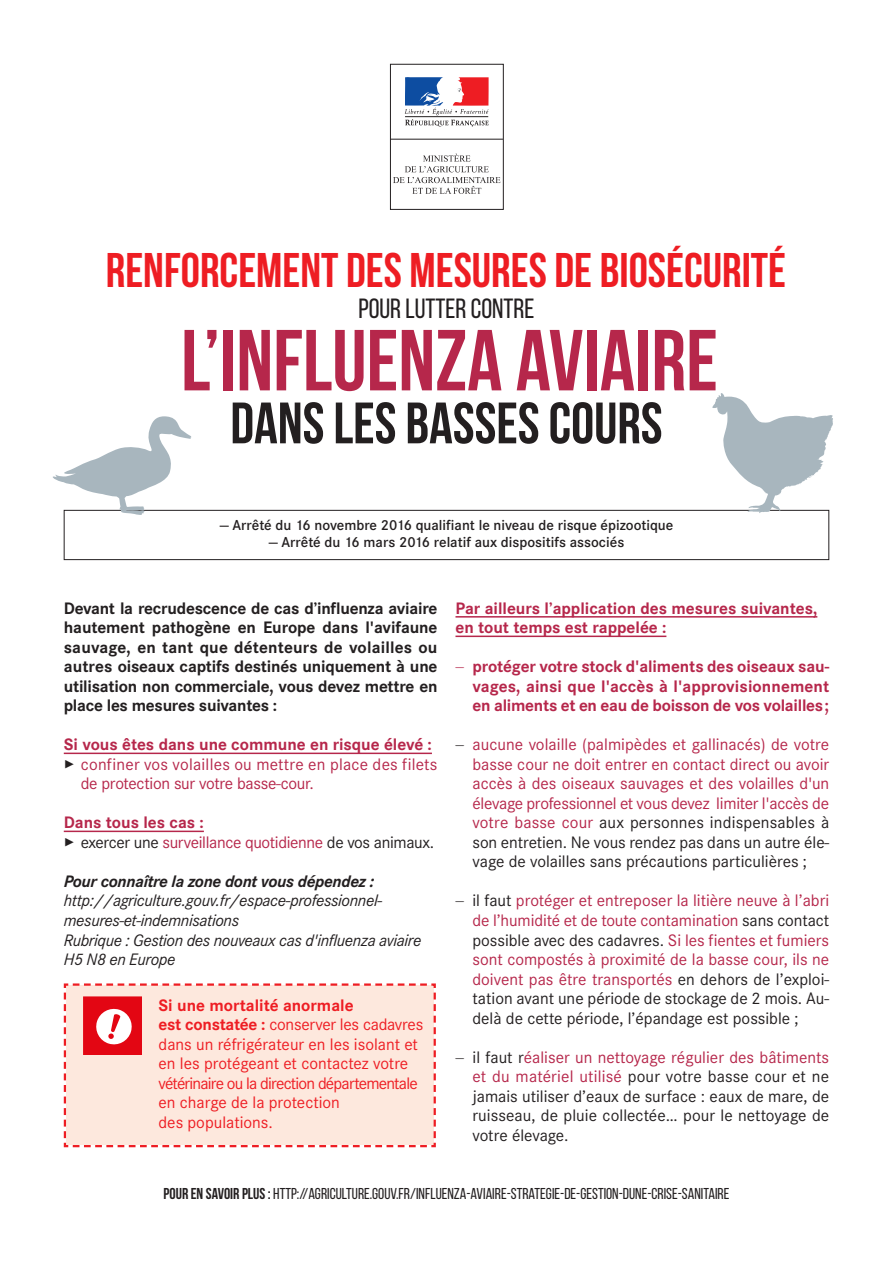
<style>
.page{position:relative;width:893px;height:1263px;background:#fff}
.page>*{position:absolute;margin:0;border:0;box-sizing:border-box;transform-origin:0 0}
.t1{font:700 86.4px "Bebas Neue";color:#b6274b}
.t2{font:700 58.2px "Bebas Neue";color:#231f20}
.t3{font:700 48.6px "Bebas Neue";color:#ee1d23}
.t4{font:27.75px "Bebas Neue";color:#231f20}
.t5{font:17.25px/19.5px "Corporate S";color:#b6274b;text-align:justify}
.t6{font:700 17.25px/19.5px "Corporate S";color:#b6274b}
.t7{font:700 17.25px/19.5px "Corporate S";letter-spacing:-.015em;color:#231f20;text-align:justify}
.t8{font:17.25px/19.5px "Corporate S";letter-spacing:-.015em;color:#231f20;text-align:justify}
.t9{font:17.25px/19.5px "Corporate S";color:#ee1d23}
.t10{font:italic 17.25px/19.5px "Corporate S";letter-spacing:-.02em;color:#231f20}
.t11{font:italic 700 17.25px "Corporate S";letter-spacing:-.02em;color:#231f20}
.t12{font:15.75px "Bebas Neue";color:#231f20}
.t13{font:600 15px "Corporate S";color:#231f20}
.s1{color:#231f20}
.s2{color:#b6274b}
.s3{font-weight:700}
.s4{font-family:"American Typewriter";font-weight:300;font-stretch:condensed}
.s5{font-family:"American Typewriter";font-weight:300;font-stretch:condensed;color:#231f20}
</style>
<div class="page">
<div style="left:390px;top:64px;width:114px;height:146px;border:1px solid #231f20"></div>
<svg style="left:405px;top:77px;width:84px;height:50px"></svg>
<hr style="left:390px;top:139px;width:113px;height:1px;background:#231f20">
<svg style="left:393px;top:154px;width:107px;height:40px"></svg>
<div style="left:64px;top:510px;width:765px;height:50px;border:1px solid #231f20"></div>
<svg style="left:53px;top:416px;width:138px;height:99px"></svg>
<svg style="left:712px;top:393px;width:121px;height:122px"></svg>
<hr style="left:64px;top:753px;width:368px;height:1px;background:#b6274b">
<hr style="left:64px;top:831px;width:140px;height:1px;background:#b6274b">
<hr style="left:455px;top:616px;width:362px;height:2px;background:#b6274b">
<hr style="left:455px;top:636px;width:211px;height:1px;background:#b6274b">
<svg style="left:63px;top:983px;width:373px;height:165px"></svg>
<h3 class="t3" style="left:106px;top:242px;width:682px">RENFORCEMENT DES MESURES DE BIOSÉCURITÉ</h3>
<h3 class="t4" style="left:358px;top:293px;width:178px">POURLUTTERCONTRE</h3>
<h1 class="t1" style="left:181px;top:310px;width:538px">L’INFLUENZA AVIAIRE</h1>
<h2 class="t2" style="left:230px;top:389px;width:434px">DANS LES BASSES COURS</h2>
<p class="t13" style="left:220px;top:516px;width:455px">— Arrêté du 16 novembre 2016 qualifiant le niveau de risque épizootique</p>
<p class="t13" style="left:269px;top:533px;width:357px">— Arrêté du 16 mars 2016 relatif aux dispositifs associés</p>
<p class="t7" style="left:64px;top:598px;width:375px">Devant la recrudescence de cas d’influenza aviaire hautement pathogène en Europe dans l'avifaune sauvage, en tant que détenteurs de volailles ou autres oiseaux captifs destinés uniquement à une utilisation non commerciale, vous devez mettre en place les mesures suivantes :</p>
<p class="t6" style="left:64px;top:735px;width:370px">Si vous êtes dans une commune en risque élevé :</p>
<p class="t5" style="left:81px;top:754px;width:358px;text-indent:-17px"><span class="s1">✓</span> confiner vos volailles ou mettre en place des filets de protection sur votre basse-cour.</p>
<p class="t6" style="left:64px;top:813px;width:142px">Dans tous les cas :</p>
<p class="t8" style="left:64px;top:832px;width:372px">✓ exercer une <span class="s2">surveillance quotidienne</span> de vos animaux.</p>
<p class="t11" style="left:64px;top:871px;width:312px">Pour connaître la zone dont vous dépendez :</p>
<p class="t10" style="left:64px;top:891px;width:359px">http://agriculture.gouv.fr/espace-professionnel&shy;mesures-et-indemnisations<br>Rubrique : Gestion des nouveaux cas d'influenza aviaire H5 N8 en Europe</p>
<p class="t9" style="left:159px;top:995px;width:266px"><span class="s3">Si une mortalité anormale<br>est constatée :</span> conserver les cadavres dans un réfrigérateur en les isolant et en les protégeant et contactez votre vétérinaire ou la direction départementale en charge de la protection<br>des populations.</p>
<p class="t6" style="left:455px;top:598px;width:363px">Par ailleurs l’application des mesures suivantes, en tout temps est rappelée :</p>
<p class="t6" style="left:472px;top:657px;width:358px;text-align:justify;text-indent:-17px"><span class="s4">—</span> protéger votre stock d'aliments des oiseaux sau&shy;vages, ainsi que l'accès à l'approvisionnement en aliments et en eau de boisson de vos volailles;</p>
<p class="t5" style="left:472px;top:735px;width:358px;text-indent:-17px"><span class="s5">—</span> aucune volaille (palmipèdes et gallinacés) de votre basse cour ne doit entrer en contact direct ou avoir accès à des oiseaux sauvages et des volailles d'un élevage professionnel et vous devez limiter l'accès de votre basse cour <span class="s1">aux personnes indispensables à son entretien. Ne vous rendez pas dans un autre éle&shy;vage de volailles sans précautions particulières ;</span></p>
<p class="t5" style="left:472px;top:891px;width:358px;text-indent:-17px"><span class="s5">—</span> <span class="s1">il faut</span> protéger et entreposer la litière neuve à l’abri de l’humidité et de toute contamination <span class="s1">sans contact possible avec des cadavres.</span> Si les fientes et fumiers sont compostés à proximité de la basse cour, ils ne doivent pas être transportés <span class="s1">en dehors de l’exploi&shy;tation avant une période de stockage de 2 mois. Au&shy;delà de cette période, l’épandage est possible ;</span></p>
<p class="t8" style="left:472px;top:1047px;width:358px;text-indent:-17px"><span class="s4">—</span> il faut r<span class="s2">éaliser un nettoyage régulier des bâtiments et du matériel utilisé</span> pour votre basse cour et ne jamais utiliser d’eaux de surface : eaux de mare, de ruisseau, de pluie collectée… pour le nettoyage de votre élevage.</p>
<p class="t12" style="left:164px;top:1184px;width:567px"><span class="s3">POUR EN SAVOIR PLUS :</span> HTTP://AGRICULTURE.GOUV.FR/INFLUENZA-AVIAIRE-STRATEGIE-DE-GESTION-DUNE-CRISE-SANITAIRE</p>
</div>
